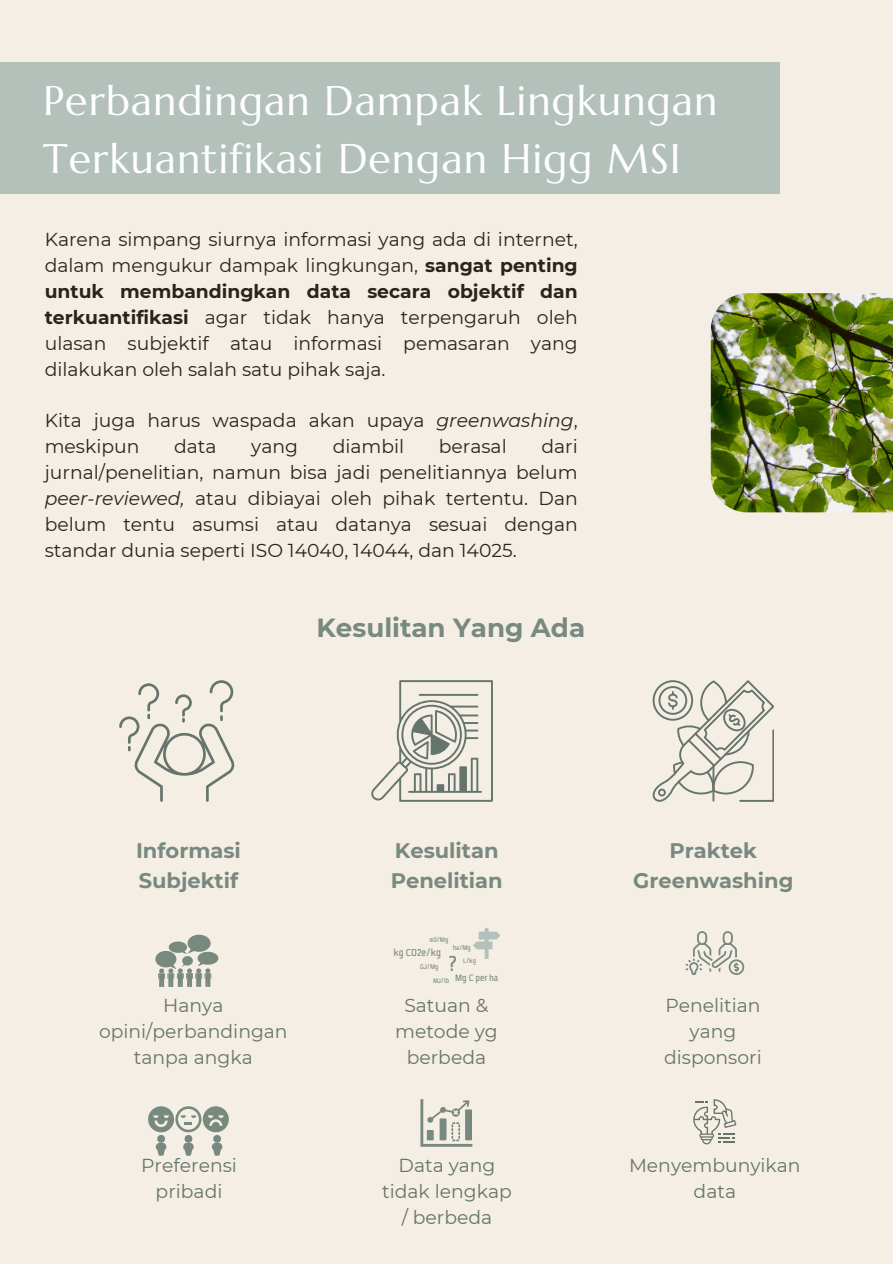
<style>
.page{position:relative;width:893px;height:1264px;background:#fff}
.page>*{position:absolute;margin:0;border:0;box-sizing:border-box;transform-origin:0 0}
.t1{font:41.25px/57.3px "Marcellus";letter-spacing:.025em;color:#fff}
.t2{font:30.15px "Quan Slim";color:#788980}
.t3{font:700 26.25px "Montserrat";color:#788980}
.t4{font:700 21px/29.2px "Montserrat";color:#788980}
.t5{font:18.75px/25.8px "Montserrat";color:#2a241b;text-align:justify}
.t6{font:18.75px/25.8px "Montserrat";color:#65746c;text-align:center}
.t7{font:13.95px "Quan Slim";color:#788980}
.t8{font:12.75px "Quan Slim";color:#788980}
.t9{font:9.3px "Quan Slim";color:#788980}
.s1{font-weight:700}
.s2{font-style:italic}
</style>
<div class="page">
<div style="left:0;top:0;width:892px;height:1263px;background:#f4eee5"></div>
<div style="left:0;top:62px;width:779px;height:131px;background:#b3c1ba"></div>
<svg style="left:119px;top:680px;width:116px;height:121px"></svg>
<svg style="left:652px;top:680px;width:121px;height:121px"></svg>
<svg style="left:371px;top:680px;width:121px;height:121px"></svg>
<hr style="left:418px;top:694px;width:60px;height:2px;background:#65746c">
<svg style="left:155px;top:934px;width:64px;height:53px"></svg>
<svg style="left:148px;top:1106px;width:81px;height:49px"></svg>
<svg style="left:420px;top:1099px;width:52px;height:47px"></svg>
<svg style="left:473px;top:927px;width:27px;height:32px"></svg>
<svg style="left:685px;top:931px;width:59px;height:43px"></svg>
<svg style="left:693px;top:1099px;width:43px;height:45px"></svg>
<img style="left:710px;top:293px;width:182px;height:219px">
<h1 class="t1" style="left:43px;top:72px;width:676px">Perbandingan Dampak Lingkungan<br>Terkuantifikasi Dengan Higg MSI</h1>
<p class="t5" style="left:45px;top:226px;width:534px">Karena simpang siurnya informasi yang ada di internet, dalam mengukur dampak lingkungan, <span class="s1">sangat penting untuk membandingkan data secara objektif dan terkuantifikasi</span> agar tidak hanya terpengaruh oleh ulasan subjektif atau informasi pemasaran yang dilakukan oleh salah satu pihak saja.</p>
<p class="t5" style="left:45px;top:408px;width:534px">Kita juga harus waspada akan upaya <span class="s2">greenwashing</span>, meskipun</p>
<p class="t5" style="left:45px;top:433px;width:534px;text-indent:496px">dari jurnal/penelitian, namun bisa jadi penelitiannya belum <span class="s2">peer-reviewed,</span> atau dibiayai oleh pihak tertentu. Dan belum tentu asumsi atau datanya sesuai dengan standar dunia seperti ISO 14040, 14044, dan 14025.</p>
<p class="t5" style="left:174px;top:433px;width:44px">data</p>
<p class="t5" style="left:251px;top:433px;width:48px">yang</p>
<p class="t5" style="left:332px;top:433px;width:73px">diambil</p>
<p class="t5" style="left:439px;top:433px;width:69px">berasal</p>
<h3 class="t3" style="left:316px;top:611px;width:270px">Kesulitan Yang Ada</h3>
<p class="t4" style="left:136px;top:836px;width:106px">Informasi<br>Subjektif</p>
<p class="t4" style="left:391px;top:836px;width:113px">Kesulitan<br>Penelitian</p>
<p class="t4" style="left:633px;top:836px;width:161px;text-align:center">Praktek<br>Greenwashing</p>
<p class="t9" style="left:429px;top:935px;width:20px">m3/Mg</p>
<p class="t9" style="left:453px;top:943px;width:20px">ha/Mg</p>
<p class="t7" style="left:393px;top:945px;width:49px">kgCO2e/kg</p>
<h2 class="t2" style="left:448px;top:949px;width:11px">?</h2>
<p class="t9" style="left:463px;top:956px;width:14px">L/kg</p>
<p class="t9" style="left:420px;top:962px;width:20px">GJ/Mg</p>
<p class="t6" style="left:99px;top:992px;width:190px">Hanya opini/perbandingan tanpa angka</p>
<p class="t6" style="left:141px;top:1152px;width:97px">Preferensi pribadi</p>
<p class="t8" style="left:455px;top:972px;width:44px">MgCperha</p>
<p class="t9" style="left:433px;top:976px;width:17px">MJ/lb</p>
<p class="t6" style="left:395px;top:992px;width:104px">Satuan &amp; metode yg berbeda</p>
<p class="t6" style="left:382px;top:1152px;width:131px">Data yang tidak lengkap / berbeda</p>
<p class="t6" style="left:664px;top:992px;width:99px">Penelitian yang disponsori</p>
<p class="t6" style="left:629px;top:1152px;width:173px">Menyembunyikan data</p>
</div>
